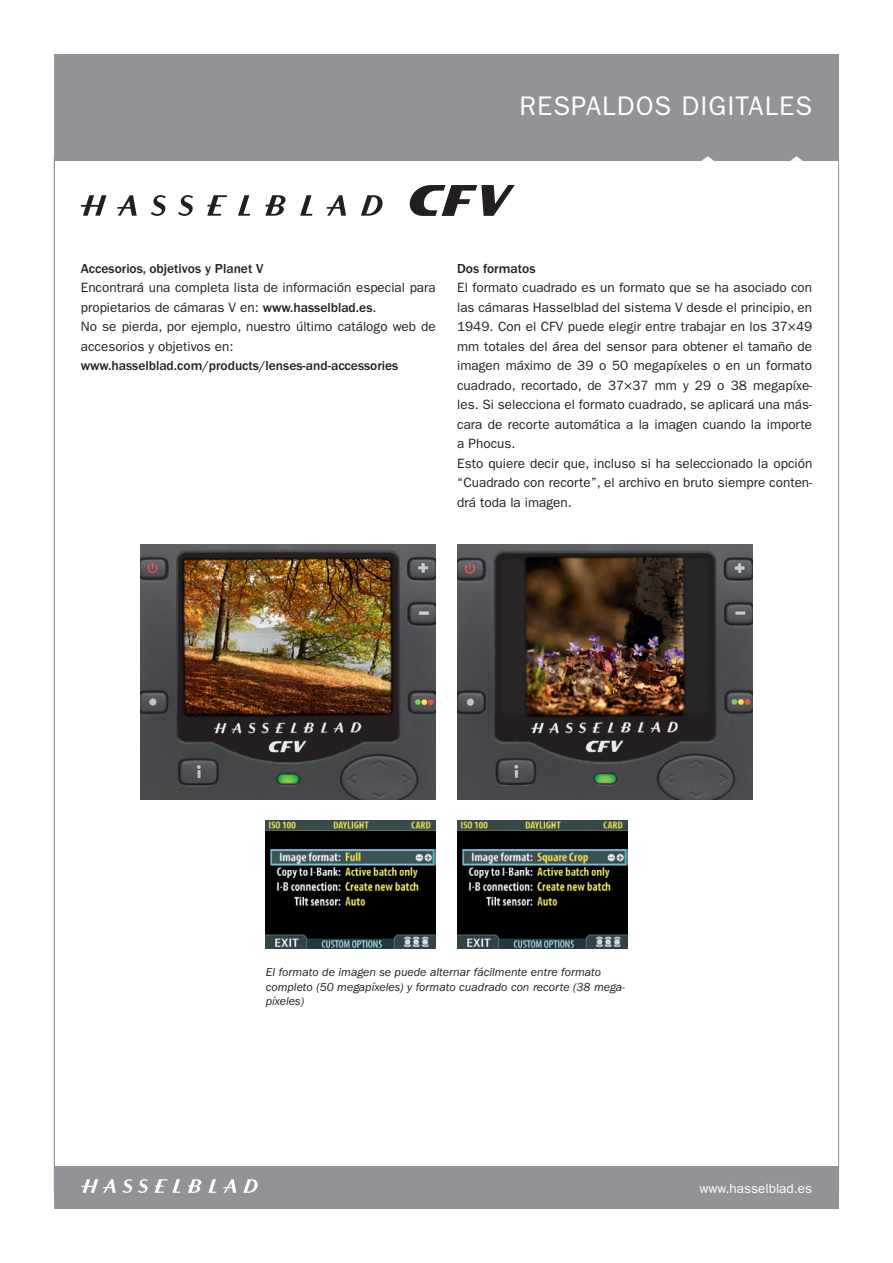
<style>
.page{position:relative;width:893px;height:1263px;background:#fff}
.page>*{position:absolute;margin:0;border:0;box-sizing:border-box;transform-origin:0 0}
.t1{font:27px "ITC Franklin Gothic Std";letter-spacing:.04em;color:#fff}
.t2{font:13.5px/19.5px "ITC Franklin Gothic Std";color:#231f20}
.t3{font:500 13.5px "ITC Franklin Gothic Std";color:#231f20}
.t4{font:13.5px "ITC Franklin Gothic Std";color:#fff}
.t5{font:italic 12px/14.4px "ITC Franklin Gothic Std";color:#231f20}
.s1{font-weight:500}
</style>
<div class="page">
<div style="left:54px;top:1166px;width:785px;height:43px;background:#919396"></div>
<div style="left:54px;top:54px;width:785px;height:106px;background:#919396"></div>
<svg style="left:701px;top:156px;width:13px;height:5px"></svg>
<svg style="left:790px;top:156px;width:13px;height:5px"></svg>
<hr style="left:54px;top:157px;width:1px;height:1036px;background:#919396">
<hr style="left:838px;top:157px;width:1px;height:1036px;background:#919396">
<svg style="left:81px;top:1179px;width:67px;height:14px"></svg>
<svg style="left:223px;top:1179px;width:13px;height:14px"></svg>
<svg style="left:243px;top:1179px;width:15px;height:14px"></svg>
<svg style="left:155px;top:1179px;width:26px;height:14px"></svg>
<svg style="left:188px;top:1179px;width:29px;height:14px"></svg>
<img style="left:457px;top:544px;width:296px;height:255px">
<img style="left:140px;top:544px;width:296px;height:255px">
<img style="left:457px;top:821px;width:170px;height:127px">
<img style="left:266px;top:821px;width:170px;height:127px">
<svg style="left:117px;top:195px;width:20px;height:21px"></svg>
<svg style="left:207px;top:195px;width:20px;height:21px"></svg>
<svg style="left:238px;top:195px;width:12px;height:21px"></svg>
<svg style="left:300px;top:195px;width:13px;height:21px"></svg>
<svg style="left:326px;top:195px;width:20px;height:21px"></svg>
<svg style="left:81px;top:195px;width:26px;height:21px"></svg>
<svg style="left:150px;top:195px;width:16px;height:21px"></svg>
<svg style="left:178px;top:195px;width:15px;height:21px"></svg>
<svg style="left:265px;top:195px;width:21px;height:21px"></svg>
<svg style="left:361px;top:195px;width:22px;height:21px"></svg>
<svg style="left:409px;top:185px;width:106px;height:31px"></svg>
<h1 class="t1" style="left:519px;top:90px;width:294px">RESPALDOS DIGITALES</h1>
<p class="t3" style="left:81px;top:261px;width:184px">Accesorios, objetivos y Planet V</p>
<p class="t2" style="left:81px;top:278px;width:357px">Encontrará una completa lista de información especial para propietarios de cámaras V en: <span class="s1">www.hasselblad.es</span>.<br>No se pierda, por ejemplo, nuestro último catálogo web de accesorios y objetivos en:</p>
<p class="t3" style="left:81px;top:358px;width:319px">www.hasselblad.com/products/lenses-and-accessories</p>
<p class="t3" style="left:457px;top:261px;width:80px">Dos formatos</p>
<p class="t2" style="left:457px;top:278px;width:357px">El formato cuadrado es un formato que se ha asociado con las cámaras Hasselblad del sistema V desde el principio, en 1949. Con el CFV puede elegir entre trabajar en los 37×49 mm totales del área del sensor para obtener el tamaño de imagen máximo de 39 o 50 megapíxeles o en un formato cuadrado, recortado, de 37×37 mm y 29 o 38 megapíxe&shy;les. Si selecciona el formato cuadrado, se aplicará una más&shy;cara de recorte automática a la imagen cuando la importe a Phocus.<br>Esto quiere decir que, incluso si ha seleccionado la opción “Cuadrado con recorte”, el archivo en bruto siempre conten&shy;drá toda la imagen.</p>
<p class="t5" style="left:266px;top:965px;width:361px">El formato de imagen se puede alternar fácilmente entre formato completo (50 megapíxeles) y formato cuadrado con recorte (38 mega&shy;píxeles)</p>
<p class="t4" style="left:700px;top:1180px;width:114px">www.hasselblad.es</p>
</div>
